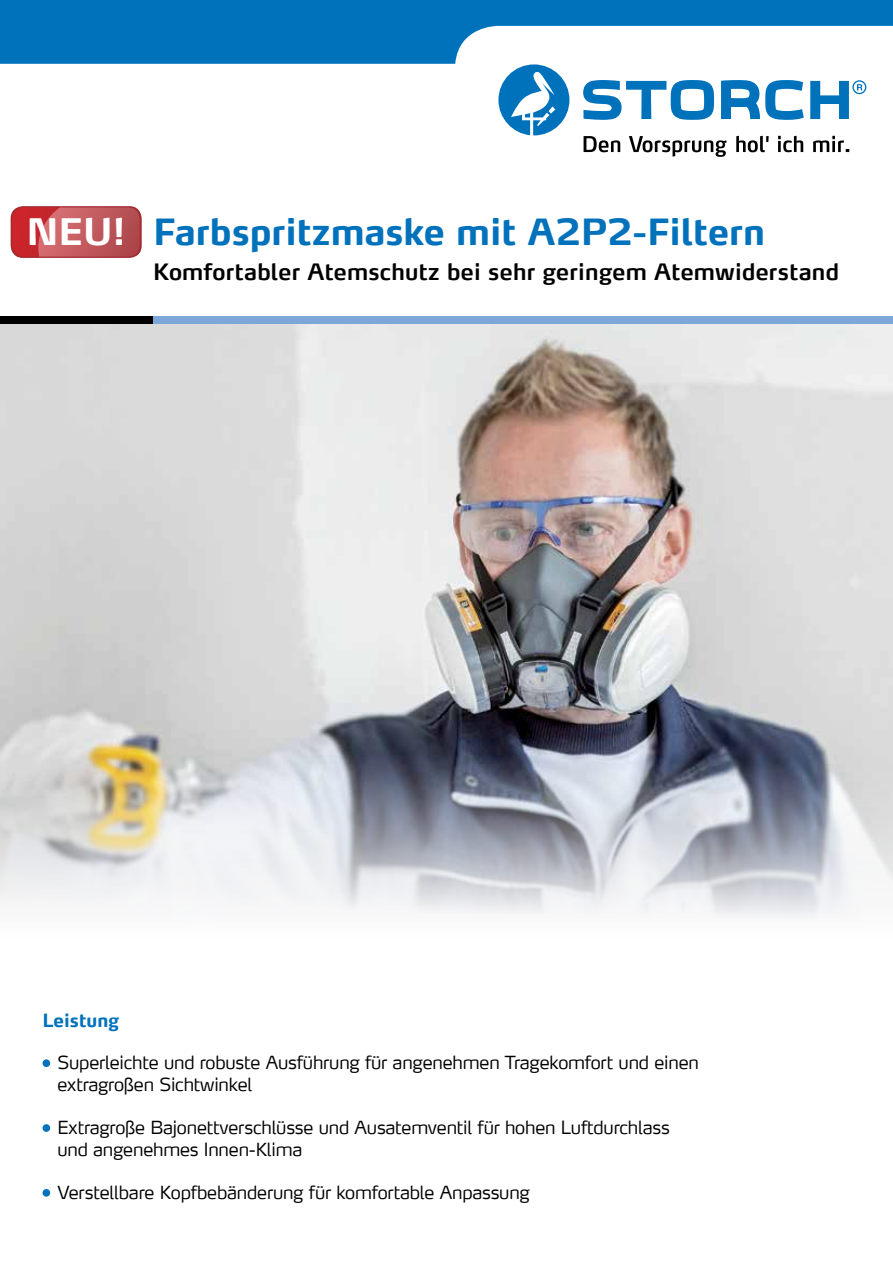
<style>
.page{position:relative;width:893px;height:1263px;background:#fff}
.page>*{position:absolute;margin:0;border:0;box-sizing:border-box;transform-origin:0 0}
.t1{font:700 36px "Max LF";color:#0072bc}
.t2{font:600 22.5px "Max LF";letter-spacing:.01em;color:#000}
.t3{font:300 18px/21.6px "Max LF";letter-spacing:-.01em;color:#000}
.t4{font:700 18px "Max LF";color:#0072bc}
.s1{font-size:36.45px;color:#fff}
</style>
<div class="page">
<svg style="left:0;top:0;width:893px;height:64px;fill:#0072bc"></svg>
<svg style="left:583px;top:80px;width:131px;height:40px"></svg>
<svg style="left:721px;top:80px;width:83px;height:40px"></svg>
<svg style="left:810px;top:81px;width:39px;height:38px"></svg>
<svg style="left:857px;top:84px;width:5px;height:6px"></svg>
<div style="left:852px;top:80px;width:14px;height:14px;border:1px solid #0072bc;border-radius:50%"></div>
<svg style="left:498px;top:64px;width:71px;height:71px"></svg>
<svg style="left:584px;top:136px;width:36px;height:16px"></svg>
<svg style="left:629px;top:136px;width:98px;height:21px"></svg>
<svg style="left:736px;top:136px;width:33px;height:16px"></svg>
<svg style="left:778px;top:136px;width:25px;height:16px"></svg>
<svg style="left:813px;top:136px;width:36px;height:16px"></svg>
<div style="left:11px;top:206px;width:131px;height:52px;background:#a32c32;border-radius:12px"></div>
<div style="left:12px;top:207px;width:127px;height:50px;background:#c9242b;border-radius:12px"></div>
<svg style="left:38px;top:207px;width:102px;height:50px;background:#c1575c"></svg>
<div style="left:0;top:316px;width:153px;height:8px;background:#000"></div>
<div style="left:153px;top:316px;width:740px;height:8px;background:#7da7d8"></div>
<div style="left:43px;top:1059px;width:7px;height:8px;background:#0072bc;border-radius:50%"></div>
<div style="left:43px;top:1124px;width:7px;height:8px;background:#0072bc;border-radius:50%"></div>
<div style="left:43px;top:1189px;width:7px;height:8px;background:#0072bc;border-radius:50%"></div>
<img style="left:0;top:324px;width:893px;height:594px">
<h1 class="t1" style="left:27px;top:209px;width:740px"><span class="s1">NEU!</span> Farbspritzmaske mit A2P2-Filtern</h1>
<p class="t2" style="left:153px;top:257px;width:687px">Komfortabler Atemschutz bei sehr geringem Atemwiderstand</p>
<p class="t4" style="left:43px;top:1009px;width:78px">Leistung</p>
<p class="t3" style="left:57px;top:1051px;width:643px">Superleichte und robuste Ausführung für angenehmen Tragekomfort und einen extragroßen Sichtwinkel</p>
<p class="t3" style="left:57px;top:1116px;width:614px">Extragroße Bajonettverschlüsse und Ausatemventil für hohen Luftdurchlass und angenehmes Innen-Klima</p>
<p class="t3" style="left:57px;top:1181px;width:474px">Verstellbare Kopfbebänderung für komfortable Anpassung</p>
</div>
